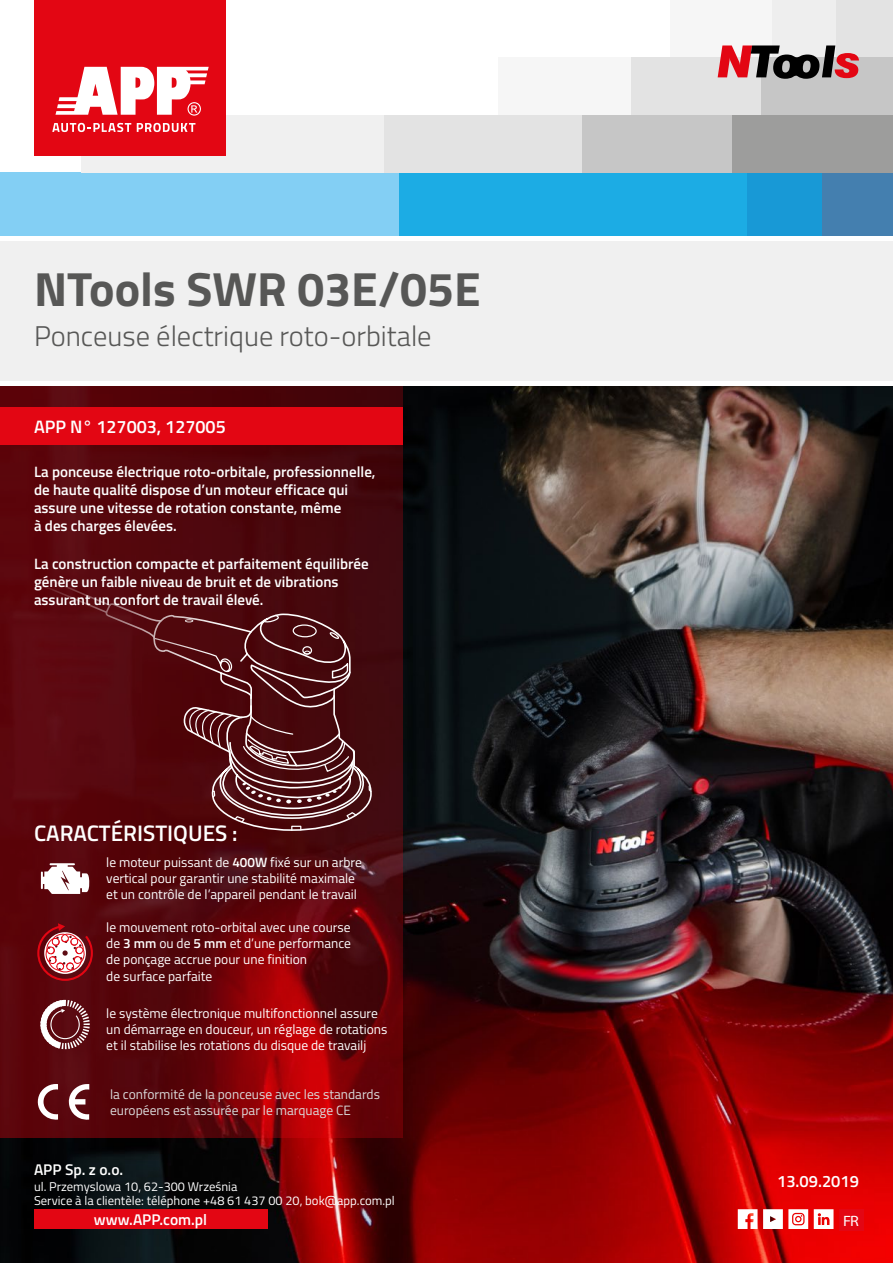
<style>
.page{position:relative;width:893px;height:1263px;background:#fff}
.page>*{position:absolute;margin:0;border:0;box-sizing:border-box;transform-origin:0 0}
.t1{font:700 48px "Titillium";color:#575756}
.t2{font:300 28.5px "Titillium";color:#575756}
.t3{font:600 22.5px "Titillium";color:#fff}
.t4{font:600 18px "Titillium";color:#fff}
.t5{font:600 16.5px "Titillium";color:#fff}
.t6{font:600 15.45px "Titillium";color:#fff}
.t7{font:600 15px/18px "Titillium";color:#fff}
.t8{font:semi-expanded 15px "Myriad Pro";color:#fff}
.t9{font:13.5px/16.2px "Titillium";color:#fff}
.t10{font:13.5px/16.2px "Titillium";color:#dadada}
.t11{font:12.75px/14.1px "Titillium";color:#fff}
.s1{font-weight:600}
</style>
<div class="page">
<div style="left:727px;top:172px;width:97px;height:64px;background:#1899d6"></div>
<div style="left:398px;top:172px;width:348px;height:64px;background:#1cace4"></div>
<div style="left:0;top:172px;width:399px;height:64px;background:#83cff4"></div>
<div style="left:830px;top:0;width:63px;height:57px;background:#e3e3e3"></div>
<div style="left:746px;top:0;width:90px;height:57px;background:#eee"></div>
<div style="left:670px;top:0;width:101px;height:57px;background:#f6f6f6"></div>
<div style="left:761px;top:57px;width:132px;height:58px;background:#c6c6c6"></div>
<div style="left:629px;top:57px;width:132px;height:58px;background:#e3e3e3"></div>
<div style="left:499px;top:57px;width:132px;height:58px;background:#f6f6f6"></div>
<div style="left:822px;top:172px;width:71px;height:64px;background:#447faf"></div>
<div style="left:732px;top:115px;width:161px;height:57px;background:#9d9d9c"></div>
<div style="left:383px;top:115px;width:205px;height:57px;background:#e3e3e3"></div>
<div style="left:81px;top:115px;width:302px;height:57px;background:#f0f0f0"></div>
<div style="left:583px;top:115px;width:149px;height:57px;background:#c6c6c6"></div>
<div style="left:35px;top:0;width:191px;height:156px;background:#e30613"></div>
<svg style="left:52px;top:123px;width:79px;height:9px"></svg>
<svg style="left:137px;top:123px;width:58px;height:9px"></svg>
<svg style="left:55px;top:67px;width:154px;height:49px"></svg>
<img style="left:0;top:386px;width:893px;height:877px">
<svg style="left:0;top:386px;width:403px;height:751px;background:#5b050b"></svg>
<div style="left:0;top:236px;width:893px;height:146px;background:#f0f0f0"></div>
<hr style="left:0;top:236px;width:893px;height:4px;background:#fff">
<div style="left:0;top:407px;width:403px;height:37px;background:#e30613"></div>
<svg style="left:718px;top:45px;width:141px;height:34px"></svg>
<svg style="left:69px;top:1084px;width:20px;height:36px"></svg>
<svg style="left:36px;top:1083px;width:22px;height:37px"></svg>
<svg style="left:41px;top:863px;width:48px;height:31px"></svg>
<svg style="left:36px;top:923px;width:58px;height:59px"></svg>
<svg style="left:40px;top:1000px;width:50px;height:49px"></svg>
<svg style="left:738px;top:1209px;width:19px;height:20px"></svg>
<svg style="left:763px;top:1209px;width:45px;height:20px"></svg>
<svg style="left:814px;top:1209px;width:19px;height:20px"></svg>
<div style="left:34px;top:1209px;width:233px;height:20px;background:#e30613"></div>
<div style="left:838px;top:1209px;width:25px;height:22px;background:#e30613"></div>
<svg style="left:12px;top:579px;width:361px;height:251px;background:#58080f"></svg>
<svg style="left:104px;top:604px;width:269px;height:226px;background:#5b1c20"></svg>
<h1 class="t1" style="left:34px;top:252px;width:448px">NTools SWR 03E/05E</h1>
<h2 class="t2" style="left:34px;top:316px;width:399px">Ponceuse électrique roto-orbitale</h2>
<h3 class="t4" style="left:34px;top:413px;width:193px">APP N° 127003, 127005</h3>
<p class="t7" style="left:34px;top:462px;width:343px">La ponceuse électrique roto-orbitale, professionnelle, de haute qualité dispose d’un moteur efficace qui assure une vitesse de rotation constante, même<br>à des charges élevées.</p>
<p class="t7" style="left:34px;top:554px;width:336px">La construction compacte et parfaitement équilibrée génère un faible niveau de bruit et de vibrations assurant un confort de travail élevé.</p>
<h3 class="t3" style="left:34px;top:816px;width:205px">CARACTÉRISTIQUES :</h3>
<p class="t9" style="left:106px;top:853px;width:257px">le moteur puissant de <span class="s1">400W</span> fixé sur un arbre vertical pour garantir une stabilité maximale et un contrôle de l’appareil pendant le travail</p>
<p class="t9" style="left:106px;top:918px;width:246px">le mouvement roto-orbital avec une course de <span class="s1">3 mm</span> ou de <span class="s1">5 mm</span> et d’une performance de ponçage accrue pour une finition<br>de surface parfaite</p>
<p class="t9" style="left:106px;top:1004px;width:283px">le système électronique multifonctionnel assure un démarrage en douceur, un réglage de rotations et il stabilise les rotations du disque de travailj</p>
<p class="t10" style="left:110px;top:1085px;width:271px">la conformité de la ponceuse avec les standards européens est assurée par le marquage CE</p>
<p class="t6" style="left:34px;top:1158px;width:91px">APP Sp. z o.o.</p>
<p class="t11" style="left:34px;top:1179px;width:362px">ul. Przemyslowa 10, 62-300 Września<br>Service à la clientèle: téléphone +48 61 437 00 20, bok@app.com.pl</p>
<p class="t6" style="left:94px;top:1208px;width:115px">www.APP.com.pl</p>
<p class="t8" style="left:843px;top:1211px;width:17px">FR</p>
<p class="t5" style="left:777px;top:1169px;width:83px">13.09.2019</p>
</div>
